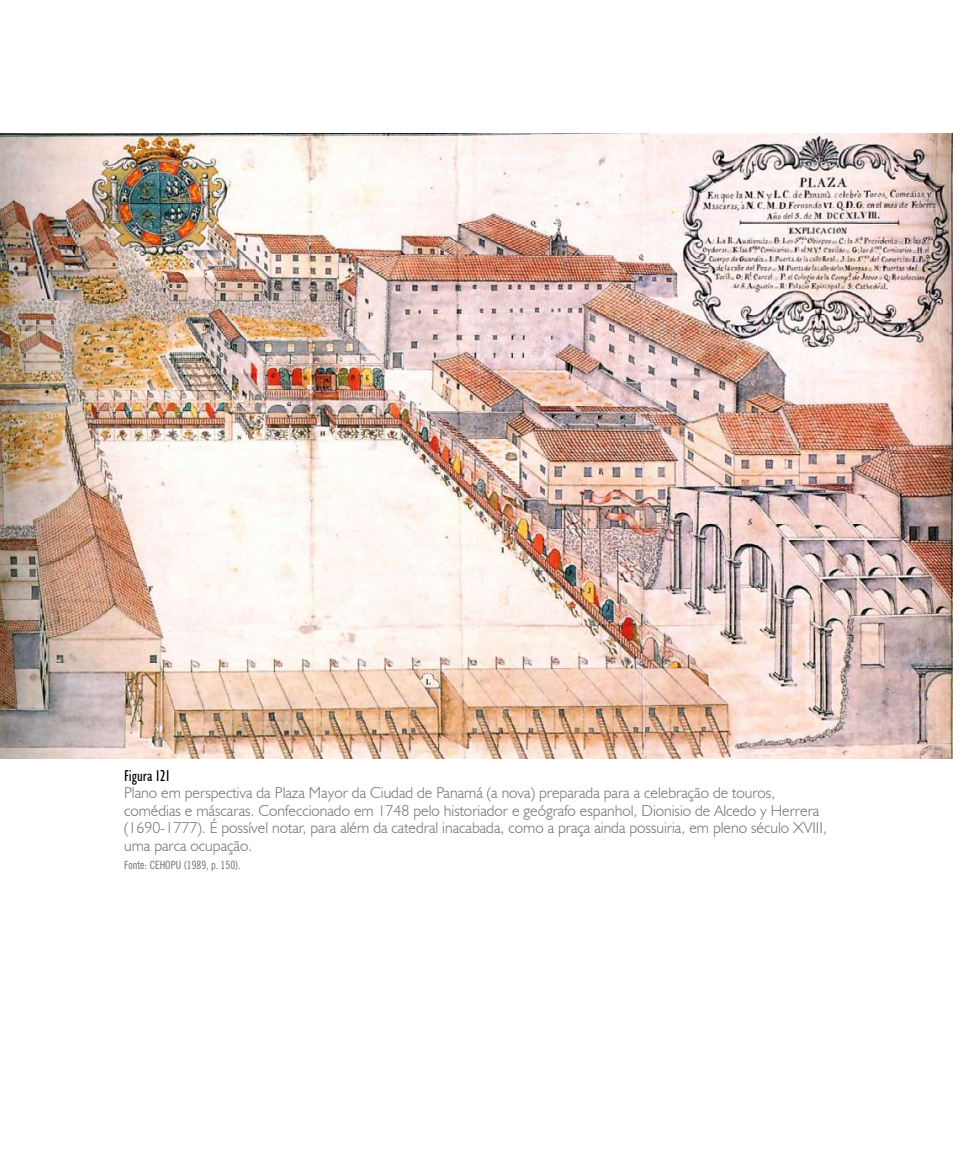
<style>
.page{position:relative;width:953px;height:1161px;background:#fff}
.page>*{position:absolute;margin:0;border:0;box-sizing:border-box;transform-origin:0 0}
.t1{font:300 15.75px/17.5px "Humanist 521 BT";color:#6d6e71}
.t2{font:condensed 15.75px "Humanist 521 BT";color:#000}
.t3{font:condensed 11.38px "News Gothic BT";color:#6d6e71}
</style>
<div class="page">
<img style="left:0;top:134px;width:952px;height:624px">
<p class="t2" style="left:124px;top:766px;width:48px">Figura 121</p>
<p class="t1" style="left:124px;top:784px;width:704px">Plano em perspectiva da Plaza Mayor da Ciudad de Panamá (a nova) preparada para a celebração de touros, comédias e máscaras. Confeccionado em 1748 pelo historiador e geógrafo espanhol, Dionisio de Alcedo y Herrera (1690-1777). É possível notar, para além da catedral inacabada, como a praça ainda possuiria, em pleno século XVIII, uma parca ocupação.</p>
<p class="t3" style="left:124px;top:858px;width:118px">Fonte: CEHOPU (1989, p. 150).</p>
</div>
